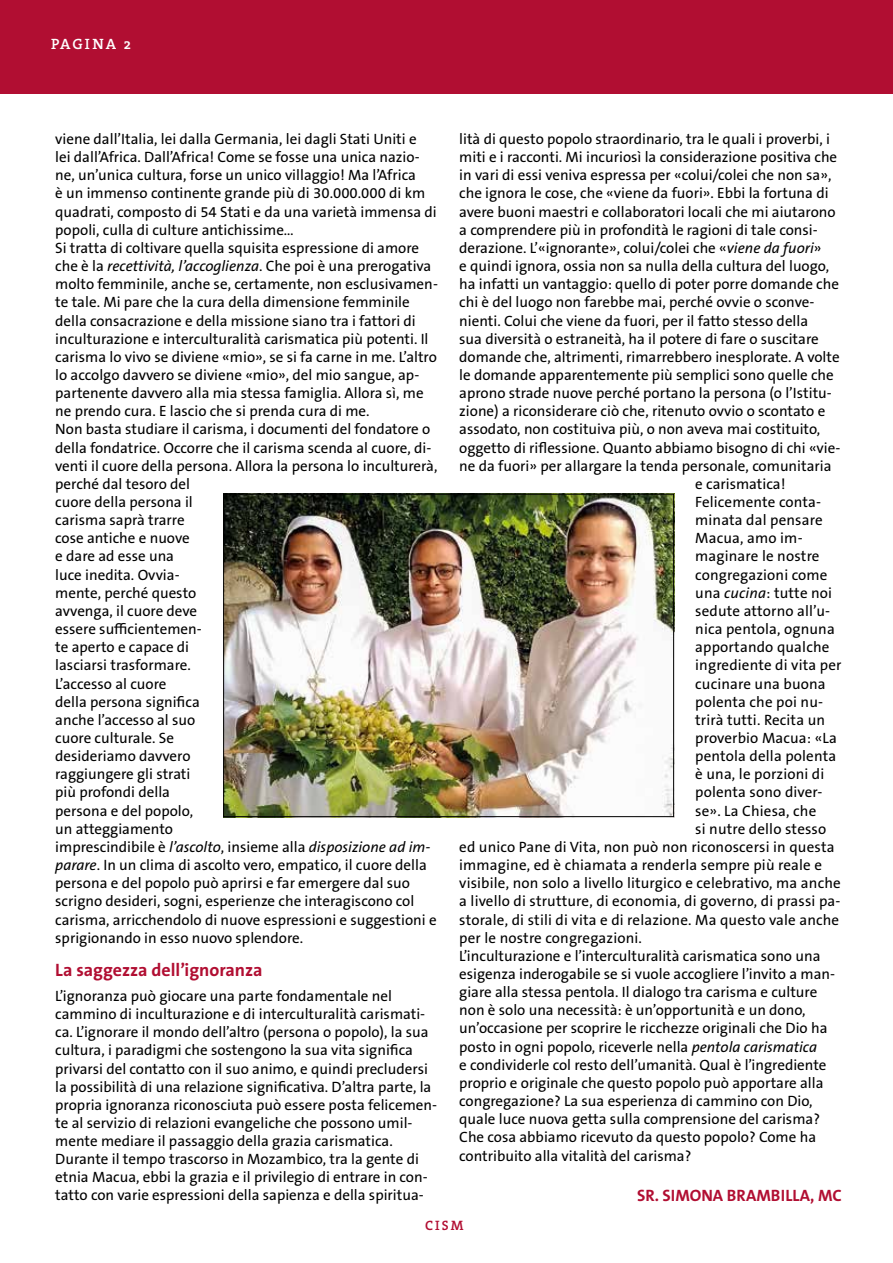
<style>
.page{position:relative;width:893px;height:1263px;background:#fff}
.page>*{position:absolute;margin:0;border:0;box-sizing:border-box;transform-origin:0 0}
.t1{font:700 18px "The Sans B W7";color:#b10e32}
.t2{font:700 16.5px "The Sans B W7";color:#b10e32}
.t3{font:15px/18.1px "The Sans B W5 Plain";color:#000}
.t4{font:600 15px "The Serif";letter-spacing:.145em;color:#fff}
.t5{font:600 13.65px "The Serif";color:#b10e32}
.s1{font-style:italic}
</style>
<div class="page">
<div style="left:0;top:0;width:893px;height:94px;background:#b10e32"></div>
<img style="left:225px;top:496px;width:447px;height:319px">
<div style="left:223px;top:494px;width:451px;height:323px;border:1px solid #000"></div>
<p class="t4" style="left:51px;top:32px;width:82px">PAGINA 2</p>
<p class="t3" style="left:55px;top:130px;width:384px">viene dall’Italia, lei dalla Germania, lei dagli Stati Uniti e<br>lei dall’Africa. Dall’Africa! Come se fosse una unica nazio&shy;ne, un’unica cultura, forse un unico villaggio! Ma l’Africa<br>è un immenso continente grande più di 30.000.000 di km quadrati, composto di 54 Stati e da una varietà immensa di popoli, culla di culture antichissime…<br>Si tratta di coltivare quella squisita espressione di amore che è la <span class="s1">recettività, l’accoglienza</span>. Che poi è una prerogativa molto femminile, anche se, certamente, non esclusivamen&shy;te tale. Mi pare che la cura della dimensione femminile della consacrazione e della missione siano tra i fattori di inculturazione e interculturalità carismatica più potenti. Il carisma lo vivo se diviene «mio», se si fa carne in me. L’altro lo accolgo davvero se diviene «mio», del mio sangue, ap&shy;partenente davvero alla mia stessa famiglia. Allora sì, me ne prendo cura. E lascio che si prenda cura di me.<br>Non basta studiare il carisma, i documenti del fondatore o della fondatrice. Occorre che il carisma scenda al cuore, di&shy;venti il cuore della persona. Allora la persona lo inculturerà, perché dal tesoro del<br>cuore della persona il<br>carisma saprà trarre<br>cose antiche e nuove<br>e dare ad esse una<br>luce inedita. Ovvia-<br>mente, perché questo<br>avvenga, il cuore deve<br>essere sufficientemen-<br>te aperto e capace di<br>lasciarsi trasformare.<br>L’accesso al cuore<br>della persona significa<br>anche l’accesso al suo<br>cuore culturale. Se<br>desideriamo davvero<br>raggiungere gli strati<br>più profondi della<br>persona e del popolo,<br>un atteggiamento<br>imprescindibile è <span class="s1">l’ascolto</span>, insieme alla <span class="s1">disposizione ad im&shy;parare</span>. In un clima di ascolto vero, empatico, il cuore della persona e del popolo può aprirsi e far emergere dal suo scrigno desideri, sogni, esperienze che interagiscono col carisma, arricchendolo di nuove espressioni e suggestioni e sprigionando in esso nuovo splendore.</p>
<p class="t1" style="left:55px;top:959px;width:209px">La saggezza dell’ignoranza</p>
<p class="t3" style="left:55px;top:987px;width:383px">L’ignoranza può giocare una parte fondamentale nel cammino di inculturazione e di interculturalità carismati&shy;ca. L’ignorare il mondo dell’altro (persona o popolo), la sua cultura, i paradigmi che sostengono la sua vita significa privarsi del contatto con il suo animo, e quindi precludersi la possibilità di una relazione significativa. D’altra parte, la propria ignoranza riconosciuta può essere posta felicemen&shy;te al servizio di relazioni evangeliche che possono umil&shy;mente mediare il passaggio della grazia carismatica.<br>Durante il tempo trascorso in Mozambico, tra la gente di etnia Macua, ebbi la grazia e il privilegio di entrare in con&shy;tatto con varie espressioni della sapienza e della spiritua-</p>
<p class="t3" style="left:459px;top:130px;width:372px">lità di questo popolo straordinario, tra le quali i proverbi, i</p>
<p class="t3" style="left:459px;top:148px;width:379px">miti e i racconti. Mi incuriosì la considerazione positiva che</p>
<p class="t3" style="left:459px;top:166px;width:374px">in vari di essi veniva espressa per «colui/colei che non sa»,</p>
<p class="t3" style="left:459px;top:184px;width:371px">che ignora le cose, che «viene da fuori». Ebbi la fortuna di</p>
<p class="t3" style="left:459px;top:203px;width:378px">avere buoni maestri e collaboratori locali che mi aiutarono</p>
<p class="t3" style="left:459px;top:221px;width:360px">a comprendere più in profondità le ragioni di tale consi-</p>
<p class="t3" style="left:459px;top:239px;width:364px">derazione. L’«ignorante», colui/colei che «<span class="s1">viene da fuori</span>»</p>
<p class="t3" style="left:459px;top:257px;width:371px">e quindi ignora, ossia non sa nulla della cultura del luogo,</p>
<p class="t3" style="left:459px;top:275px;width:381px">ha infatti un vantaggio: quello di poter porre domande che</p>
<p class="t3" style="left:459px;top:293px;width:357px">chi è del luogo non farebbe mai, perché ovvie o sconve-</p>
<p class="t3" style="left:459px;top:311px;width:350px">nienti. Colui che viene da fuori, per il fatto stesso della</p>
<p class="t3" style="left:459px;top:330px;width:361px">sua diversità o estraneità, ha il potere di fare o suscitare</p>
<p class="t3" style="left:459px;top:348px;width:382px">domande che, altrimenti, rimarrebbero inesplorate. A volte</p>
<p class="t3" style="left:459px;top:366px;width:376px">le domande apparentemente più semplici sono quelle che</p>
<p class="t3" style="left:459px;top:384px;width:374px">aprono strade nuove perché portano la persona (o l’Istitu-</p>
<p class="t3" style="left:459px;top:402px;width:368px">zione) a riconsiderare ciò che, ritenuto ovvio o scontato e</p>
<p class="t3" style="left:459px;top:420px;width:363px">assodato, non costituiva più, o non aveva mai costituito,</p>
<p class="t3" style="left:459px;top:438px;width:383px">oggetto di riflessione. Quanto abbiamo bisogno di chi «vie-</p>
<p class="t3" style="left:459px;top:457px;width:374px">ne da fuori» per allargare la tenda personale, comunitaria</p>
<p class="t3" style="left:695px;top:475px;width:92px">e carismatica!</p>
<p class="t3" style="left:695px;top:493px;width:127px">Felicemente conta-</p>
<p class="t3" style="left:695px;top:511px;width:129px">minata dal pensare</p>
<p class="t3" style="left:695px;top:529px;width:109px">Macua, amo im-</p>
<p class="t3" style="left:695px;top:547px;width:126px">maginare le nostre</p>
<p class="t3" style="left:695px;top:566px;width:134px">congregazioni come</p>
<p class="t3" style="left:695px;top:584px;width:138px">una <span class="s1">cucina</span>: tutte noi</p>
<p class="t3" style="left:695px;top:602px;width:136px">sedute attorno all’u-</p>
<p class="t3" style="left:695px;top:620px;width:141px">nica pentola, ognuna</p>
<p class="t3" style="left:695px;top:638px;width:136px">apportando qualche</p>
<p class="t3" style="left:695px;top:656px;width:148px">ingrediente di vita per</p>
<p class="t3" style="left:695px;top:674px;width:132px">cucinare una buona</p>
<p class="t3" style="left:695px;top:693px;width:129px">polenta che poi nu-</p>
<p class="t3" style="left:695px;top:711px;width:131px">trirà tutti. Recita un</p>
<p class="t3" style="left:695px;top:729px;width:143px">proverbio Macua: «La</p>
<p class="t3" style="left:695px;top:747px;width:142px">pentola della polenta</p>
<p class="t3" style="left:695px;top:765px;width:131px">è una, le porzioni di</p>
<p class="t3" style="left:695px;top:783px;width:129px">polenta sono diver-</p>
<p class="t3" style="left:695px;top:801px;width:123px">se». La Chiesa, che</p>
<p class="t3" style="left:695px;top:820px;width:133px">si nutre dello stesso</p>
<p class="t3" style="left:459px;top:838px;width:377px">ed unico Pane di Vita, non può non riconoscersi in questa</p>
<p class="t3" style="left:459px;top:856px;width:364px">immagine, ed è chiamata a renderla sempre più reale e</p>
<p class="t3" style="left:459px;top:874px;width:383px">visibile, non solo a livello liturgico e celebrativo, ma anche</p>
<p class="t3" style="left:459px;top:892px;width:383px">a livello di strutture, di economia, di governo, di prassi pa-</p>
<p class="t3" style="left:459px;top:910px;width:381px">storale, di stili di vita e di relazione. Ma questo vale anche</p>
<p class="t3" style="left:459px;top:929px;width:184px">per le nostre congregazioni.</p>
<p class="t3" style="left:459px;top:947px;width:363px">L’inculturazione e l’interculturalità carismatica sono una</p>
<p class="t3" style="left:459px;top:965px;width:377px">esigenza inderogabile se si vuole accogliere l’invito a man-</p>
<p class="t3" style="left:459px;top:983px;width:360px">giare alla stessa pentola. Il dialogo tra carisma e culture</p>
<p class="t3" style="left:459px;top:1001px;width:348px">non è solo una necessità: è un’opportunità e un dono,</p>
<p class="t3" style="left:459px;top:1019px;width:370px">un’occasione per scoprire le ricchezze originali che Dio ha</p>
<p class="t3" style="left:459px;top:1037px;width:359px">posto in ogni popolo, riceverle nella <span class="s1">pentola carismatica</span></p>
<p class="t3" style="left:459px;top:1056px;width:369px">e condividerle col resto dell’umanità. Qual è l’ingrediente</p>
<p class="t3" style="left:459px;top:1074px;width:366px">proprio e originale che questo popolo può apportare alla</p>
<p class="t3" style="left:459px;top:1092px;width:355px">congregazione? La sua esperienza di cammino con Dio,</p>
<p class="t3" style="left:459px;top:1110px;width:362px">quale luce nuova getta sulla comprensione del carisma?</p>
<p class="t3" style="left:459px;top:1128px;width:358px">Che cosa abbiamo ricevuto da questo popolo? Come ha</p>
<p class="t3" style="left:459px;top:1146px;width:234px">contribuito alla vitalità del carisma?</p>
<p class="t2" style="left:637px;top:1185px;width:206px">SR. SIMONA BRAMBILLA, MC</p>
<p class="t5" style="left:425px;top:1214px;width:40px">CISM</p>
</div>
